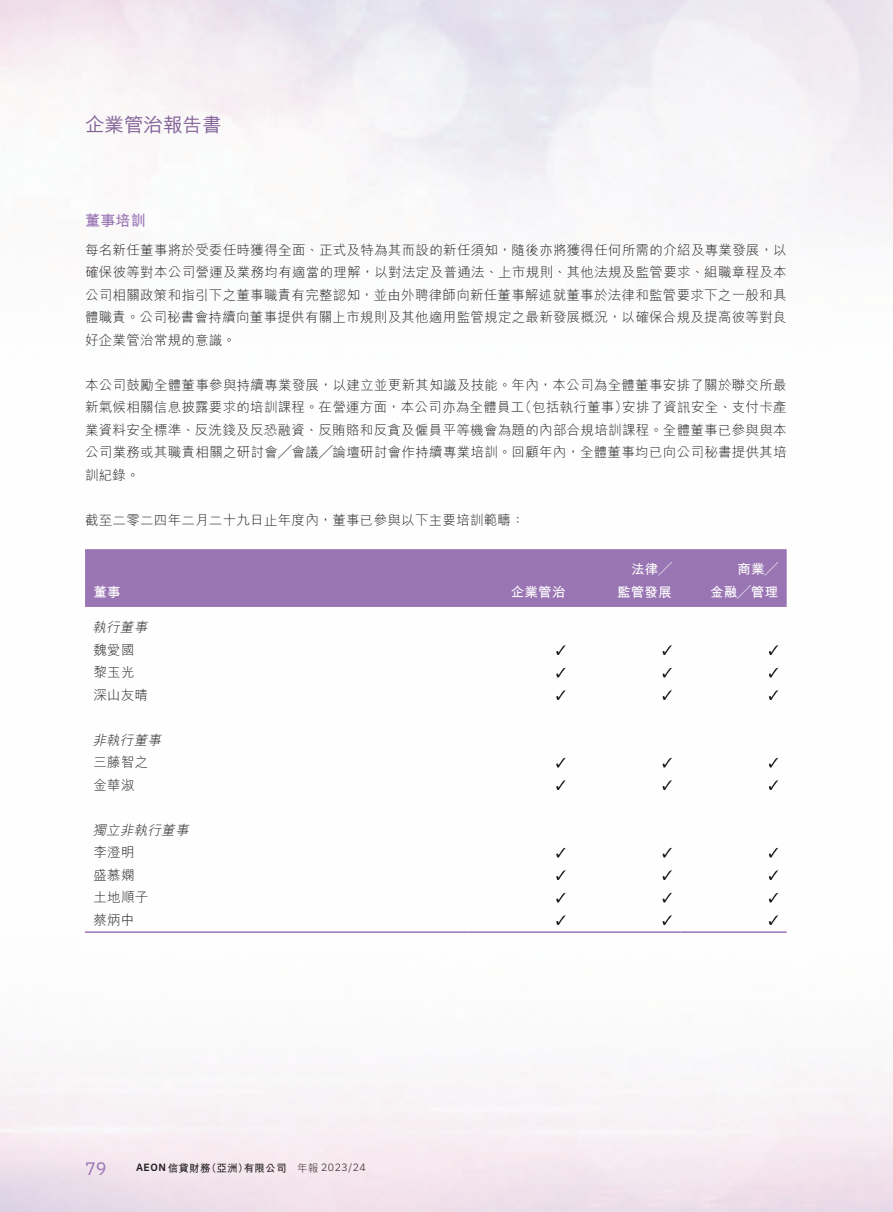
<style>
.page{position:relative;width:893px;height:1212px;background:#fff}
.page>*{position:absolute;margin:0;border:0;box-sizing:border-box;transform-origin:0 0}
.t1{font:500 19.5px "M Hei HK";color:#816297}
.t2{font:18px "IBM Plex Sans";color:#9a75b3}
._02_H2{font:700 15px "M Hei HK";color:#9a75b3}
._00_txt{font:300 13.5px/22.5px "M Hei HK";letter-spacing:.02em;color:#231f20;text-align:justify}
._50_Table_txt{font:300 13.5px "M Hei HK";letter-spacing:.02em;color:#231f20}
._50_Table_txt-2{font:700 13.5px "M Hei HK";letter-spacing:.02em;color:#fff}
._50_Table_txt-3{font:italic 300 13.5px "M Hei HK";color:#231f20}
.t3{font:300 10.5px "IBM Plex Sans";letter-spacing:.05em;color:#231f20}
.t4{font:700 10.5px "M Hei HK";letter-spacing:.02em;color:#231f20}
.t5{font:600 10.5px "IBM Plex Sans";color:#231f20}
.s1{font-family:"M Hei HK";font-weight:700}
.s2{font-family:"M Hei HK"}
</style>
<div class="page">
<div style="left:85px;top:549px;width:702px;height:58px;background:#9a75b3"></div>
<svg style="left:556px;top:645px;width:10px;height:10px"></svg>
<svg style="left:663px;top:645px;width:9px;height:10px"></svg>
<svg style="left:769px;top:645px;width:9px;height:10px"></svg>
<svg style="left:556px;top:668px;width:10px;height:9px"></svg>
<svg style="left:663px;top:668px;width:9px;height:9px"></svg>
<svg style="left:769px;top:668px;width:9px;height:9px"></svg>
<svg style="left:556px;top:690px;width:10px;height:10px"></svg>
<svg style="left:663px;top:690px;width:9px;height:10px"></svg>
<svg style="left:769px;top:690px;width:9px;height:10px"></svg>
<svg style="left:556px;top:758px;width:10px;height:9px"></svg>
<svg style="left:663px;top:758px;width:9px;height:9px"></svg>
<svg style="left:769px;top:758px;width:9px;height:9px"></svg>
<svg style="left:556px;top:780px;width:10px;height:10px"></svg>
<svg style="left:663px;top:780px;width:9px;height:10px"></svg>
<svg style="left:769px;top:780px;width:9px;height:10px"></svg>
<svg style="left:556px;top:848px;width:10px;height:9px"></svg>
<svg style="left:663px;top:848px;width:9px;height:9px"></svg>
<svg style="left:769px;top:848px;width:9px;height:9px"></svg>
<svg style="left:556px;top:870px;width:10px;height:10px"></svg>
<svg style="left:663px;top:870px;width:9px;height:10px"></svg>
<svg style="left:769px;top:870px;width:9px;height:10px"></svg>
<svg style="left:556px;top:893px;width:10px;height:9px"></svg>
<svg style="left:663px;top:893px;width:9px;height:9px"></svg>
<svg style="left:769px;top:893px;width:9px;height:9px"></svg>
<svg style="left:556px;top:915px;width:10px;height:10px"></svg>
<svg style="left:663px;top:915px;width:9px;height:10px"></svg>
<svg style="left:769px;top:915px;width:9px;height:10px"></svg>
<hr style="left:85px;top:931px;width:383px;height:2px;background:#9a75b3">
<hr style="left:468px;top:931px;width:106px;height:2px;background:#9a75b3">
<hr style="left:574px;top:931px;width:106px;height:2px;background:#9a75b3">
<hr style="left:680px;top:931px;width:107px;height:2px;background:#9a75b3">
<h1 class="t1" style="left:85px;top:111px;width:138px">企業管治報告書</h1>
<p class="_02_H2" style="left:85px;top:210px;width:62px">董事培訓</p>
<p class="_00_txt" style="left:85px;top:238px;width:703px">每名新任董事將於受委任時獲得全面、正式及特為其而設的新任須知，隨後亦將獲得任何所需的介紹及專業發展，以確保彼等對本公司營運及業務均有適當的理解，以對法定及普通法、上市規則、其他法規及監管要求、組職章程及本公司相關政策和指引下之董事職責有完整認知，並由外聘律師向新任董事解述就董事於法律和監管要求下之一般和具體職責。公司秘書會持續向董事提供有關上市規則及其他適用監管規定之最新發展概況，以確保合規及提高彼等對良好企業管治常規的意識。</p>
<p class="_00_txt" style="left:85px;top:373px;width:703px;text-align:right">本公司鼓勵全體董事參與持續專業發展，以建立並更新其知識及技能。年內，本公司為全體董事安排了關於聯交所最安排了資訊安全、支付卡產</p>
<p class="_00_txt" style="left:519px;top:396px;width:111px">（包括執行董事）</p>
<p class="_00_txt" style="left:85px;top:396px;width:703px;text-align:left">新氣候相關信息披露要求的培訓課程。在營運方面，本公司亦為全體員工<br>業資料安全標準、反洗錢及反恐融資、反賄賂和反貪及僱員平等機會為題的內部合規培訓課程。全體董事已參與與本公司業務或其職責相關之研討會╱會議╱論壇研討會作持續專業培訓。回顧年內，全體董事均已向公司秘書提供其培訓紀錄。</p>
<p class="_00_txt" style="left:85px;top:508px;width:441px">截至二零二四年二月二十九日止年度內，董事已參與以下主要培訓範疇：</p>
<p class="_50_Table_txt-2" style="left:94px;top:582px;width:29px">董事</p>
<p class="_50_Table_txt-2" style="left:511px;top:582px;width:56px">企業管治</p>
<p class="_50_Table_txt-2" style="left:631px;top:559px;width:42px">法律╱</p>
<p class="_50_Table_txt-2" style="left:617px;top:582px;width:56px">監管發展</p>
<p class="_50_Table_txt-2" style="left:737px;top:559px;width:42px">商業╱</p>
<p class="_50_Table_txt-2" style="left:710px;top:582px;width:70px">金融╱管理</p>
<p class="_50_Table_txt-3" style="left:92px;top:620px;width:59px">執行董事</p>
<p class="_50_Table_txt" style="left:94px;top:643px;width:43px">魏愛國</p>
<p class="_50_Table_txt" style="left:94px;top:665px;width:43px">黎玉光</p>
<p class="_50_Table_txt" style="left:94px;top:688px;width:56px">深山友晴</p>
<p class="_50_Table_txt-3" style="left:92px;top:733px;width:73px">非執行董事</p>
<p class="_50_Table_txt" style="left:94px;top:755px;width:56px">三藤智之</p>
<p class="_50_Table_txt" style="left:94px;top:778px;width:43px">金華淑</p>
<p class="_50_Table_txt-3" style="left:92px;top:823px;width:100px">獨立非執行董事</p>
<p class="_50_Table_txt" style="left:94px;top:845px;width:43px">李澄明</p>
<p class="_50_Table_txt" style="left:94px;top:868px;width:43px">盛慕嫻</p>
<p class="_50_Table_txt" style="left:94px;top:890px;width:56px">土地順子</p>
<p class="_50_Table_txt" style="left:94px;top:913px;width:43px">蔡炳中</p>
<h2 class="t2" style="left:85px;top:1154px;width:23px">79</h2>
<p class="t5" style="left:136px;top:1159px;width:76px">AEON <span class="s1">信貸財務</span></p>
<p class="t4" style="left:244px;top:1160px;width:44px">有限公司</p>
<p class="t4" style="left:206px;top:1160px;width:44px">（亞洲）</p>
<p class="t3" style="left:297px;top:1160px;width:70px"><span class="s2">年報</span> 2023/24</p>
</div>
